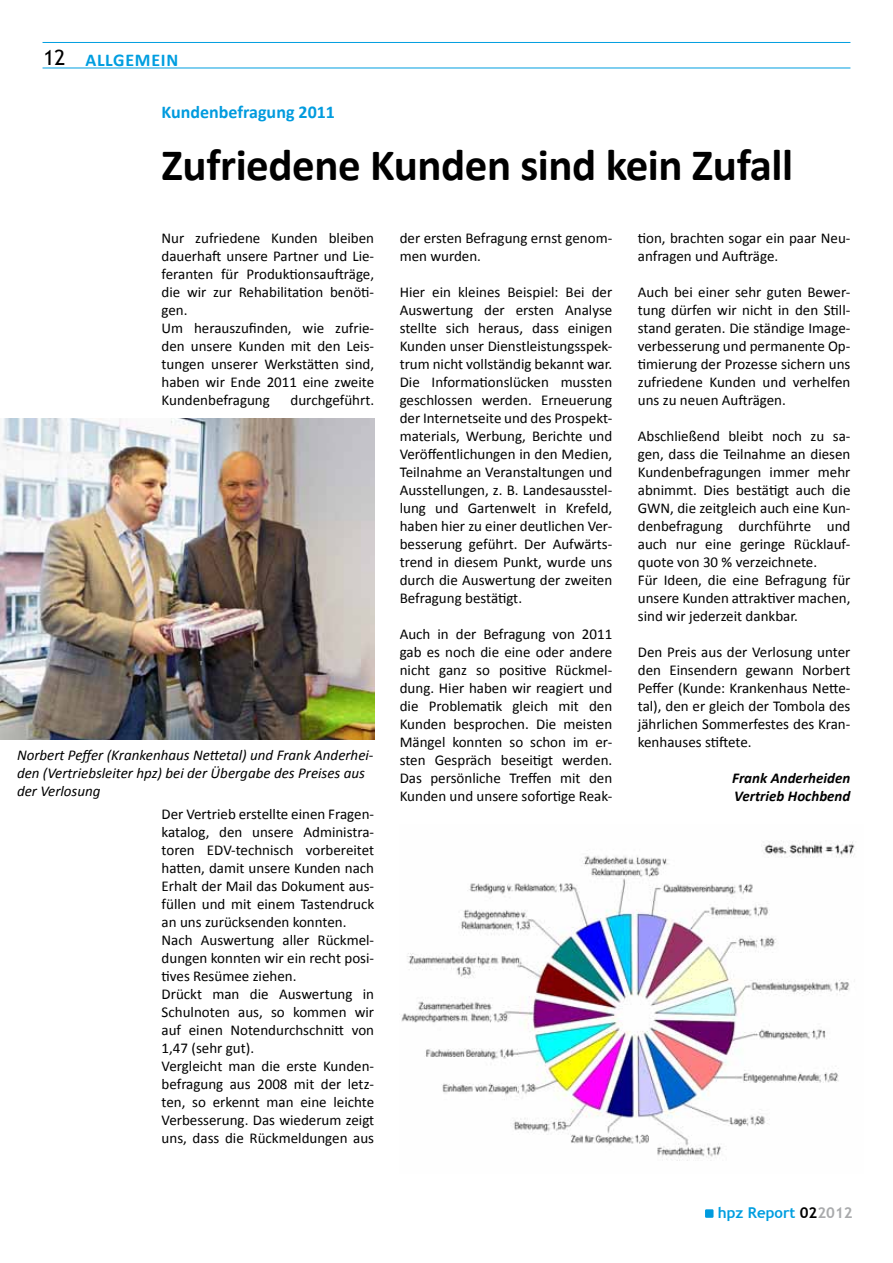
<style>
.page{position:relative;width:893px;height:1263px;background:#fff}
.page>*{position:absolute;margin:0;border:0;box-sizing:border-box;transform-origin:0 0}
.t1{font:700 45px "Calibri";letter-spacing:-.01em;color:#000}
.t2{font:21px "Trebuchet MS";color:#000}
.t3{font:700 18px "Calibri";color:#009bde}
.t4{font:700 18px "Calibri";color:#009ee0}
.t5{font:15px/18px "Calibri";color:#000}
.t6{font:italic 15px/18px "Calibri";color:#000}
.t7{font:italic 700 15px/18px "Calibri";color:#000}
.t8{font:700 15px "Trebuchet MS";color:#009ee0}
.s1{color:#000}
.s2{color:#a9aaac}
</style>
<div class="page">
<div style="left:705px;top:1209px;width:8px;height:9px;background:#009bde"></div>
<hr style="left:43px;top:42px;width:807px;height:1px;background:#009ee0">
<hr style="left:43px;top:68px;width:807px;height:1px;background:#009ee0">
<img style="left:0;top:419px;width:374px;height:321px">
<img style="left:401px;top:840px;width:454px;height:321px">
<h2 class="t2" style="left:44px;top:46px;width:24px">12</h2>
<p class="t4" style="left:85px;top:48px;width:11px">allgemei</p>
<p class="t4" style="left:166px;top:48px;width:13px">n</p>
<p class="t3" style="left:162px;top:101px;width:175px">Kundenbefragung 2011</p>
<h1 class="t1" style="left:162px;top:137px;width:633px">Zufriedene Kunden sind kein Zufall</h1>
<p class="t5" style="left:162px;top:229px;width:214px">Nur zufriedene Kunden bleiben dauerhaft unsere Partner und Lie&shy;feranten für Produktionsaufträge, die wir zur Rehabilitation benöti&shy;gen.<br>Um herauszufinden, wie zufrie&shy;den unsere Kunden mit den Leis&shy;tungen unserer Werkstätten sind, haben wir Ende 2011 eine zweite<br>Kundenbefragung</p>
<p class="t5" style="left:291px;top:391px;width:85px">durchgeführt.</p>
<p class="t6" style="left:17px;top:745px;width:358px">Norbert Peffer (Krankenhaus Nettetal) und Frank Anderhei&shy;den (Vertriebsleiter hpz) bei der Übergabe des Preises aus der Verlosung</p>
<p class="t5" style="left:162px;top:805px;width:214px">Der Vertrieb erstellte einen Fragen&shy;katalog, den unsere Administra&shy;toren EDV-technisch vorbereitet hatten, damit unsere Kunden nach<br>Erhalt der Mail das Dokument aus&shy;füllen und mit einem Tastendruck an uns zurücksenden konnten.<br>Nach Auswertung aller Rückmel&shy;dungen konnten wir ein recht posi&shy;tives Resümee ziehen.<br>Drückt man die Auswertung in<br>Schulnoten aus, so kommen wir auf einen Notendurchschnitt von<br>1,47 (sehr gut).<br>Vergleicht man die erste Kunden&shy;befragung aus 2008 mit der letz&shy;ten, so erkennt man eine leichte<br>Verbesserung. Das wiederum zeigt uns, dass die Rückmeldungen aus</p>
<p class="t5" style="left:400px;top:229px;width:214px">der ersten Befragung ernst genom&shy;men wurden.</p>
<p class="t5" style="left:400px;top:283px;width:214px;text-align:justify">Hier ein kleines Beispiel: Bei der Auswertung der ersten Analyse stellte sich heraus, dass einigen Kunden unser Dienstleistungsspek&shy;trum nicht vollständig bekannt war.<br>Die Informationslücken mussten geschlossen werden. Erneuerung der Internetseite und des Prospekt&shy;materials, Werbung, Berichte und Veröffentlichungen in den Medien, Teilnahme an Veranstaltungen und Ausstellungen, z. B. Landesausstel&shy;lung und Gartenwelt in Krefeld, haben hier zu einer deutlichen Ver&shy;besserung geführt. Der Aufwärts&shy;trend in diesem Punkt, wurde uns durch die Auswertung der zweiten Befragung bestätigt.</p>
<p class="t5" style="left:400px;top:625px;width:214px;text-align:justify">Auch in der Befragung von 2011 gab es noch die eine oder andere nicht ganz so positive Rückmel&shy;dung. Hier haben wir reagiert und die Problematik gleich mit den Kunden besprochen. Die meisten Mängel konnten so schon im er&shy;sten Gespräch beseitigt werden.<br>Das persönliche Treffen mit den Kunden und unsere sofortige Reak-</p>
<p class="t5" style="left:638px;top:229px;width:214px">tion, brachten sogar ein paar Neu&shy;anfragen und Aufträge.</p>
<p class="t5" style="left:638px;top:283px;width:214px;text-align:justify">Auch bei einer sehr guten Bewer&shy;tung dürfen wir nicht in den Still&shy;stand geraten. Die ständige Image&shy;verbesserung und permanente Op&shy;timierung der Prozesse sichern uns zufriedene Kunden und verhelfen uns zu neuen Aufträgen.</p>
<p class="t5" style="left:638px;top:427px;width:214px">Abschließend bleibt noch zu sa&shy;gen, dass die Teilnahme an diesen<br>Kundenbefragungen immer mehr abnimmt. Dies bestätigt auch die<br>GWN, die zeitgleich auch eine Kun&shy;denbefragung durchführte und auch nur eine geringe Rücklauf&shy;quote von 30 % verzeichnete.<br>Für Ideen, die eine Befragung für unsere Kunden attraktiver machen, sind wir jederzeit dankbar.</p>
<p class="t5" style="left:638px;top:643px;width:214px;text-align:justify">Den Preis aus der Verlosung unter den Einsendern gewann Norbert Peffer (Kunde: Krankenhaus Nette&shy;tal), den er gleich der Tombola des jährlichen Sommerfestes des Kran&shy;kenhauses stiftete.</p>
<p class="t7" style="left:732px;top:769px;width:120px">Frank Anderheiden<br>Vertrieb Hochbend</p>
<p class="t8" style="left:718px;top:1203px;width:136px">hpz Report <span class="s1">02</span><span class="s2">2012</span></p>
</div>
